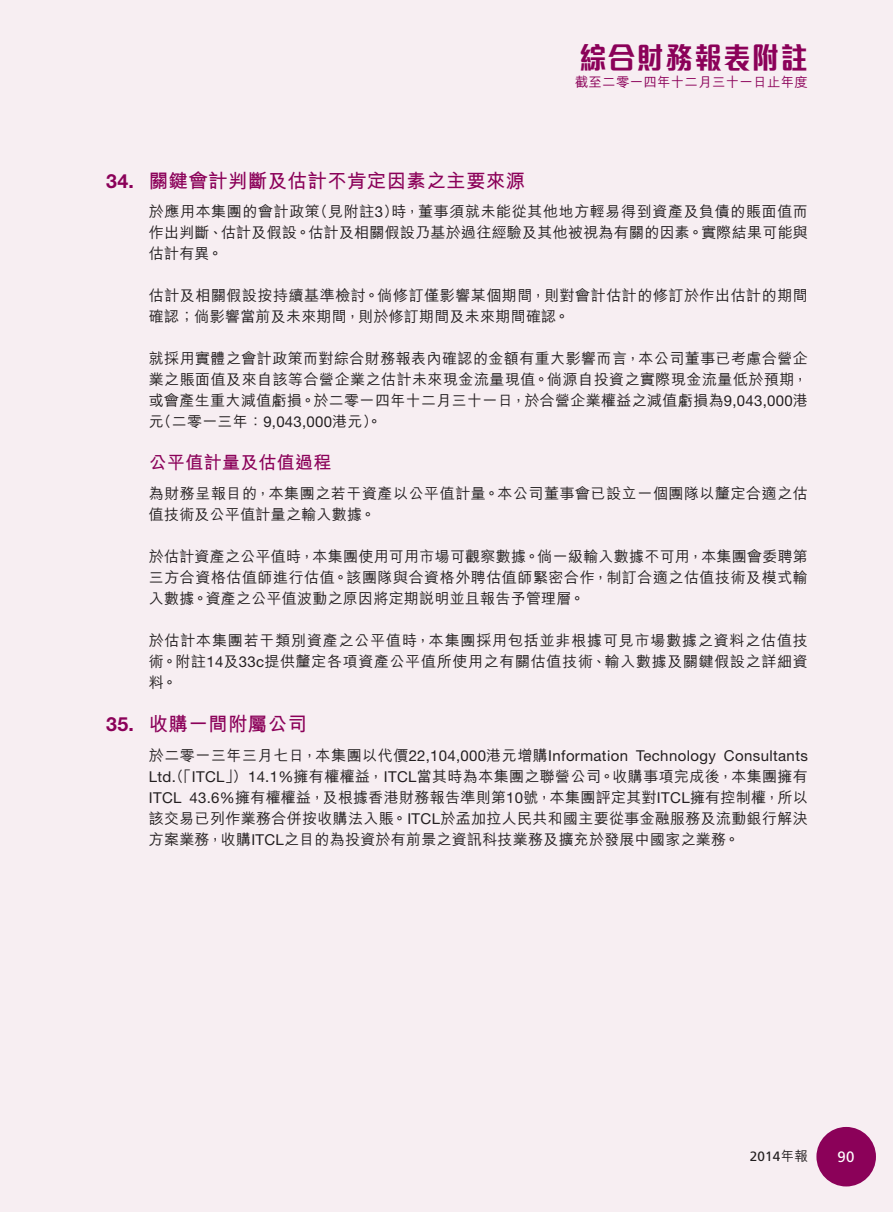
<style>
.page{position:relative;width:893px;height:1212px;background:#f7eef2}
.page>*{position:absolute;margin:0;border:0;box-sizing:border-box;transform-origin:0 0}
.t1{font:30px "M Elle HK Xbold E Ten B5 H";letter-spacing:.065em;color:#8b0159;scale:.9 1}
.t2{font:19.5px "M Hei HK Bold E Ten B5 H";letter-spacing:.015em;color:#8b0159}
.t3{font:18px "M Hei HK Bold E Ten B5 H";letter-spacing:.015em;color:#8b0159}
.t4{font:15px/21px "M Hei HK Medium E Ten B5 H";letter-spacing:.025em;color:#231f20;text-align:justify}
.t5{font:15px "Helvetica Neue LT Std";letter-spacing:.025em;color:#231f20}
.t6{font:15px "Frutiger LT Std";color:#fff}
.t7{font:13.5px "M Hei HK Medium E Ten B5 H";letter-spacing:.015em;color:#8b0159}
.t8{font:13.5px "Frutiger LT Std";color:#231f20}
.s1{font-family:"Helvetica Neue LT Std";font-weight:700}
.s2{font-family:"Helvetica Neue LT Std"}
.s3{font-family:"M Hei HK Medium E Ten B5 H"}
</style>
<div class="page">
<h1 class="t1" style="left:579px;top:46px;width:255px">綜合財務報表附註</h1>
<p class="t7" style="left:575px;top:76px;width:235px">截至二零一四年十二月三十一日止年度</p>
<h2 class="t2" style="left:106px;top:173px;width:420px"><span class="s1">34.</span> 關鍵會計判斷及估計不肯定因素之主要來源</h2>
<p class="t4" style="left:149px;top:203px;width:661px">於應用本集團的會計政策（見附註<span class="s2">3</span>）時，董事須就未能從其他地方輕易得到資產及負債的賬面值而作出判斷、估計及假設。估計及相關假設乃基於過往經驗及其他被視為有關的因素。實際結果可能與估計有異。</p>
<p class="t4" style="left:149px;top:287px;width:661px">估計及相關假設按持續基準檢討。倘修訂僅影響某個期間，則對會計估計的修訂於作出估計的期間確認；倘影響當前及未來期間，則於修訂期間及未來期間確認。</p>
<p class="t4" style="left:149px;top:350px;width:661px">就採用實體之會計政策而對綜合財務報表內確認的金額有重大影響而言，本公司董事已考慮合營企業之賬面值及來自該等合營企業之估計未來現金流量現值。倘源自投資之實際現金流量低於預期，或會產生重大減值虧損。於二零一四年十二月三十一日，於合營企業權益之減值虧損為<span class="s2">9,043,000</span>港元（二零一三年：<span class="s2">9,043,000</span>港元）。</p>
<p class="t3" style="left:149px;top:455px;width:184px">公平值計量及估值過程</p>
<p class="t4" style="left:149px;top:484px;width:661px">為財務呈報目的，本集團之若干資產以公平值計量。本公司董事會已設立一個團隊以釐定合適之估值技術及公平值計量之輸入數據。</p>
<p class="t4" style="left:149px;top:547px;width:661px">於估計資產之公平值時，本集團使用可用市場可觀察數據。倘一級輸入數據不可用，本集團會委聘第三方合資格估值師進行估值。該團隊與合資格外聘估值師緊密合作，制訂合適之估值技術及模式輸入數據。資產之公平值波動之原因將定期說明並且報告予管理層。</p>
<p class="t4" style="left:149px;top:631px;width:661px">於估計本集團若干類別資產之公平值時，本集團採用包括並非根據可見市場數據之資料之估值技術。附註<span class="s2">14</span>及<span class="s2">33c</span>提供釐定各項資產公平值所使用之有關估值技術、輸入數據及關鍵假設之詳細資料。</p>
<h2 class="t2" style="left:106px;top:716px;width:202px"><span class="s1">35.</span> 收購一間附屬公司</h2>
<p class="t5" style="left:149px;top:750px;width:661px"><span class="s3">於二零一三年三月七日，本集團以代價</span>22,104,000<span class="s3">港元增購</span>Information Technology Consultants</p>
<p class="t4" style="left:149px;top:767px;width:661px"><span class="s2">Ltd.</span>（「<span class="s2">ITCL</span>」）<span class="s2">14.1%</span>擁有權權益，<span class="s2">ITCL</span>當其時為本集團之聯營公司。收購事項完成後，本集團擁有<span class="s2">ITCL 43.6%</span>擁有權權益，及根據香港財務報告準則第<span class="s2">10</span>號，本集團評定其對<span class="s2">ITCL</span>擁有控制權，所以該交易已列作業務合併按收購法入賬。<span class="s2">ITCL</span>於孟加拉人民共和國主要從事金融服務及流動銀行解決方案業務，收購<span class="s2">ITCL</span>之目的為投資於有前景之資訊科技業務及擴充於發展中國家之業務。</p>
<p class="t8" style="left:750px;top:1148px;width:60px">2014<span class="s3">年報</span></p>
<p class="t6" style="left:838px;top:1148px;width:18px">90</p>
</div>
